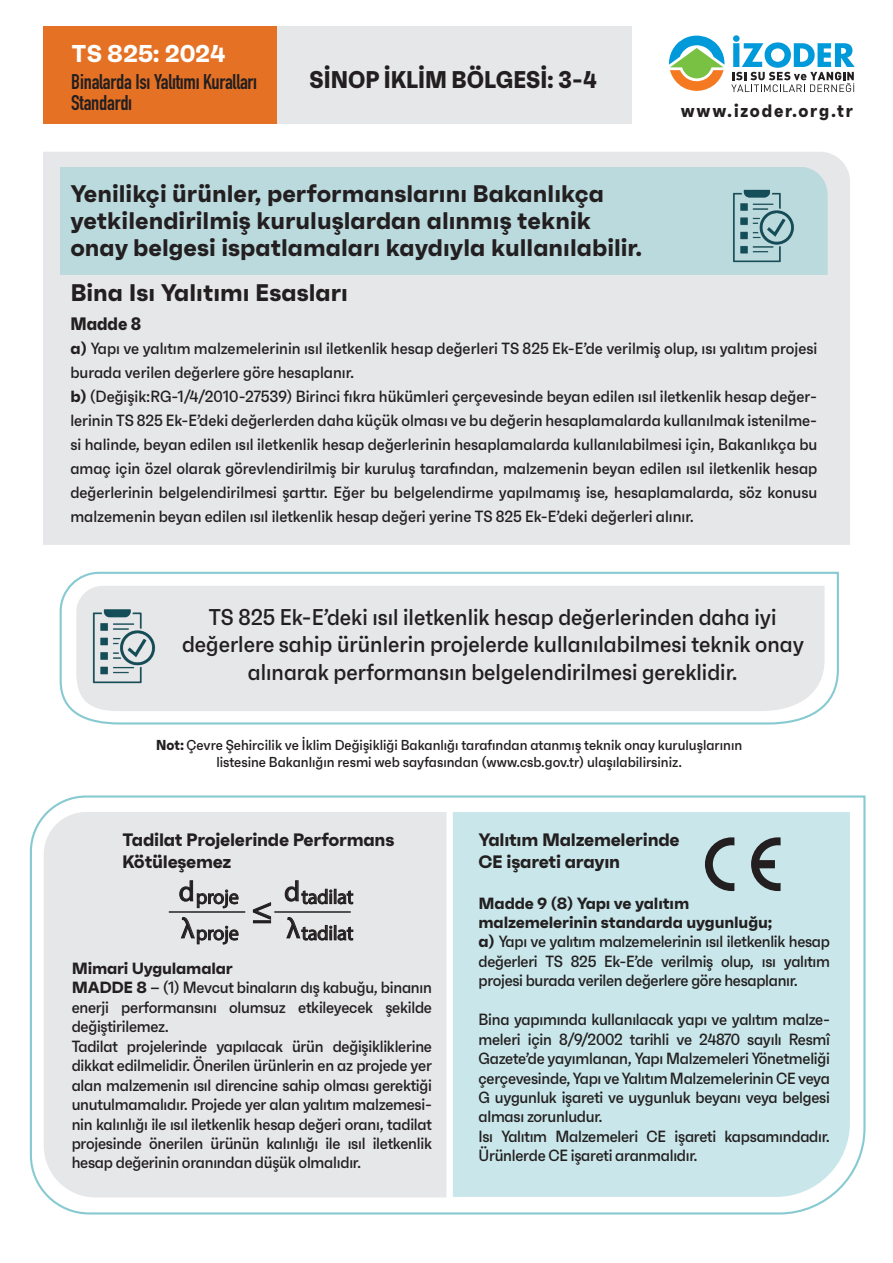
<style>
.page{position:relative;width:893px;height:1263px;background:#fff}
.page>*{position:absolute;margin:0;border:0;box-sizing:border-box;transform-origin:0 0}
.t1{font:36.9px "Myriad Pro";color:#231f20}
.t2{font:700 24.3px "Faktum";color:#fff}
.t3{font:700 24.15px "Faktum Con";color:#231f20}
.t4{font:700 24px/27px "Faktum";color:#231f20}
.t5{font:500 22.8px/27.3px "Faktum Con";color:#231f20;text-align:center}
.t6{font:700 21px/21px "DIN Condensed";letter-spacing:-.01em;color:#231f20}
.t7{font:20.25px/36.3px "Myriad Pro";letter-spacing:-.015em;color:#231f20}
.t8{font:700 18px/21.6px "Faktum";letter-spacing:-.015em;color:#231f20}
.t9{font:700 18px "Faktum Con";letter-spacing:.1em;color:#231f20}
.t10{font:500 16.2px/19.5px "Faktum Con";letter-spacing:-.015em;color:#231f20}
.t11{font:700 16.2px/19.5px "Faktum";letter-spacing:-.01em;color:#231f20}
.t12{font:500 14.4px/17.2px "Faktum Con";color:#231f20;text-align:center}
.s1{font-family:"Faktum";font-weight:700}
.s2{font-weight:700}
.s3{font-size:28.35px}
</style>
<div class="page">
<div style="left:43px;top:26px;width:588px;height:98px;background:#e6e7e9"></div>
<div style="left:43px;top:26px;width:234px;height:98px;background:#e57125"></div>
<div style="left:43px;top:152px;width:807px;height:393px;background:#e6e7e9"></div>
<div style="left:61px;top:167px;width:767px;height:107px;background:#bbdade"></div>
<img style="left:733px;top:189px;width:61px;height:74px">
<svg style="left:59px;top:571px;width:780px;height:154px"></svg>
<div style="left:76px;top:586px;width:748px;height:125px;background:#e6e7e9"></div>
<svg style="left:29px;top:795px;width:837px;height:420px;background:#dae9eb"></svg>
<svg style="left:705px;top:837px;width:29px;height:54px;background:#899a9c"></svg>
<svg style="left:751px;top:837px;width:30px;height:54px;background:#7d8b8d"></svg>
<svg style="left:253px;top:902px;width:18px;height:21px"></svg>
<svg style="left:179px;top:879px;width:60px;height:71px;background:#c5c5c7"></svg>
<hr style="left:169px;top:911px;width:76px;height:2px;background:#231f20">
<svg style="left:285px;top:879px;width:68px;height:25px;background:#b6b5b7"></svg>
<svg style="left:286px;top:917px;width:67px;height:23px;background:#b4b4b6"></svg>
<hr style="left:274px;top:911px;width:77px;height:2px;background:#231f20">
<img style="left:86px;top:600px;width:72px;height:90px">
<svg style="left:669px;top:35px;width:56px;height:56px"></svg>
<svg style="left:731px;top:35px;width:124px;height:57px"></svg>
<h2 class="t2" style="left:71px;top:38px;width:156px">TS 825: 2024</h2>
<p class="t6" style="left:71px;top:71px;width:187px">Binalarda Isı Yalıtımı Kuralları<br>Standardı</p>
<h3 class="t3" style="left:310px;top:64px;width:289px">SİNOP İKLİM BÖLGESİ: 3-4</h3>
<h3 class="t4" style="left:70px;top:179px;width:573px">Yenilikçi ürünler, performanslarını Bakanlıkça yetkilendirilmiş kuruluşlardan alınmış teknik onay belgesi ispatlamaları kaydıyla kullanılabilir.</h3>
<h3 class="t4" style="left:70px;top:279px;width:279px">Bina Isı Yalıtımı Esasları</h3>
<p class="t9" style="left:681px;top:99px;width:174px">www.izoder.org.tr</p>
<p class="t9" style="left:70px;top:312px;width:72px">Madde 8</p>
<p class="t10" style="left:70px;top:336px;width:748px;line-height:24px"><span class="s1">a)</span> Yapı ve yalıtım malzemelerinin ısıl iletkenlik hesap değerleri TS 825 Ek-E’de verilmiş olup, ısı yalıtım projesi burada verilen değerlere göre hesaplanır.<br><span class="s1">b)</span> (Değişik:RG-1/4/2010-27539) Birinci fıkra hükümleri çerçevesinde beyan edilen ısıl iletkenlik hesap değer&shy;lerinin TS 825 Ek-E’deki değerlerden daha küçük olması ve bu değerin hesaplamalarda kullanılmak istenilme&shy;si halinde, beyan edilen ısıl iletkenlik hesap değerlerinin hesaplamalarda kullanılabilmesi için, Bakanlıkça bu amaç için özel olarak görevlendirilmiş bir kuruluş tarafından, malzemenin beyan edilen ısıl iletkenlik hesap değerlerinin belgelendirilmesi şarttır. Eğer bu belgelendirme yapılmamış ise, hesaplamalarda, söz konusu malzemenin beyan edilen ısıl iletkenlik hesap değeri yerine TS 825 Ek-E’deki değerleri alınır.</p>
<h3 class="t5" style="left:182px;top:603px;width:624px">TS 825 Ek-E’deki ısıl iletkenlik hesap değerlerinden daha iyi değerlere sahip ürünlerin projelerde kullanılabilmesi teknik onay alınarak performansın belgelendirilmesi gereklidir.</h3>
<p class="t12" style="left:156px;top:736px;width:588px"><span class="s2">Not:</span> Çevre Şehircilik ve İklim Değişikliği Bakanlığı tarafından atanmış teknik onay kuruluşlarının listesine Bakanlığın resmi web sayfasından (www.csb.gov.tr) ulaşılabilirsiniz.</p>
<p class="t8" style="left:122px;top:828px;width:274px">Tadilat Projelerinde Performans<br>Kötüleşemez</p>
<p class="t7" style="left:179px;top:878px;width:62px"><span class="s3">d</span>proje</p>
<p class="t7" style="left:284px;top:878px;width:71px"><span class="s3">d</span>tadilat <span class="s3">λ</span>tadilat</p>
<h1 class="t1" style="left:251px;top:888px;width:24px">≤</h1>
<p class="t7" style="left:181px;top:914px;width:59px"><span class="s3">λ</span>proje</p>
<p class="t11" style="left:72px;top:958px;width:163px">Mimari Uygulamalar</p>
<p class="t10" style="left:72px;top:978px;width:362px"><span class="s1">MADDE 8</span> – (1) Mevcut binaların dış kabuğu, binanın enerji performansını olumsuz etkileyecek şekilde değiştirilemez.<br>Tadilat projelerinde yapılacak ürün değişikliklerine dikkat edilmelidir. Önerilen ürünlerin en az projede yer alan malzemenin ısıl direncine sahip olması gerektiği unutulmamalıdır. Projede yer alan yalıtım malzemesi&shy;nin kalınlığı ile ısıl iletkenlik hesap değeri oranı, tadilat projesinde önerilen ürünün kalınlığı ile ısıl iletkenlik hesap değerinin oranından düşük olmalıdır.</p>
<p class="t8" style="left:478px;top:828px;width:203px">Yalıtım Malzemelerinde<br>CE işareti arayın</p>
<p class="t11" style="left:478px;top:893px;width:295px">Madde 9 (8) Yapı ve yalıtım malzemelerinin standarda uygunluğu;</p>
<p class="t10" style="left:478px;top:932px;width:353px;text-align:justify"><span class="s1">a)</span> Yapı ve yalıtım malzemelerinin ısıl iletkenlik hesap değerleri TS 825 Ek-E’de verilmiş olup, ısı yalıtım projesi burada verilen değerlere göre hesaplanır.</p>
<p class="t10" style="left:478px;top:1010px;width:353px">Bina yapımında kullanılacak yapı ve yalıtım malze&shy;meleri için 8/9/2002 tarihli ve 24870 sayılı Resmî Gazete’de yayımlanan, Yapı Malzemeleri Yönetmeliği çerçevesinde, Yapı ve Yalıtım Malzemelerinin CE veya G uygunluk işareti ve uygunluk beyanı veya belgesi alması zorunludur.<br>Isı Yalıtım Malzemeleri CE işareti kapsamındadır.<br>Ürünlerde CE işareti aranmalıdır.</p>
</div>
